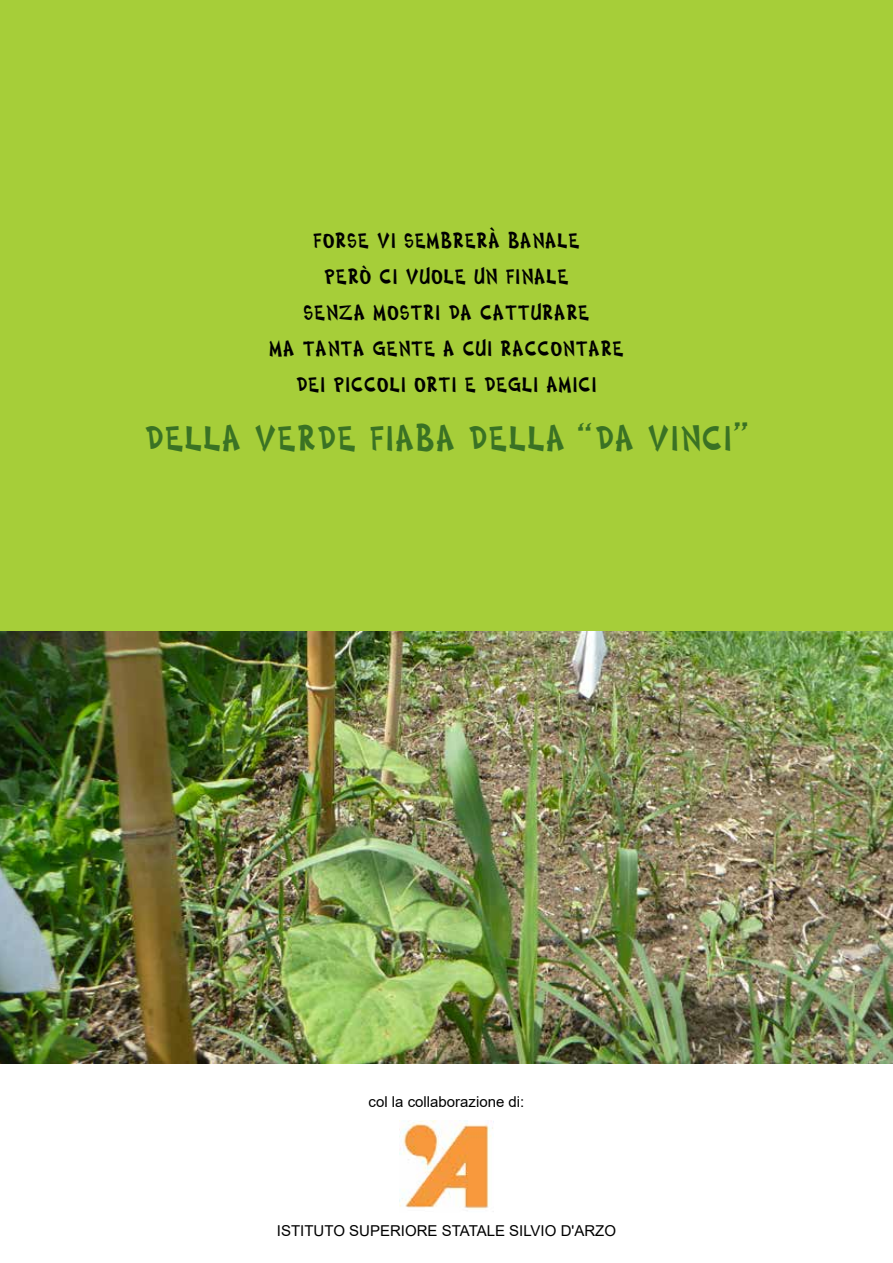
<style>
.page{position:relative;width:893px;height:1263px;background:#fff}
.page>*{position:absolute;margin:0;border:0;box-sizing:border-box;transform-origin:0 0}
.t1{font:30px "Cosmic Two";color:#3a7224}
.t2{font:18px "Cosmic Two";color:#000}
.t3{font:15px "Arial";color:#000}
</style>
<div class="page">
<div style="left:0;top:0;width:893px;height:1063px;background:#a6ce39"></div>
<img style="left:399px;top:1120px;width:95px;height:92px">
<img style="left:0;top:631px;width:893px;height:432px">
<p class="t2" style="left:313px;top:227px;width:140px">FORSE VI SEMBRER</p>
<p class="t2" style="left:488px;top:227px;width:69px">À BANALE</p>
<p class="t2" style="left:324px;top:263px;width:222px">PERÒ CI VUOLE UN FINALE</p>
<p class="t2" style="left:303px;top:299px;width:252px">SENZA MOSTRI DA CATTURARE</p>
<p class="t2" style="left:269px;top:335px;width:332px">MA TANTA GENTE A CUI RACCONTARE</p>
<p class="t2" style="left:296px;top:371px;width:11px">DEI</p>
<p class="t2" style="left:333px;top:371px;width:262px">PICCOLI ORTI E DEGLI AMICI</p>
<h1 class="t1" style="left:144px;top:415px;width:20px">DELLA</h1>
<h1 class="t1" style="left:254px;top:415px;width:21px">VERDE</h1>
<h1 class="t1" style="left:369px;top:415px;width:18px">FIABA</h1>
<h1 class="t1" style="left:468px;top:415px;width:20px">DELLA</h1>
<h1 class="t1" style="left:578px;top:415px;width:172px">“DA VINCI”</h1>
<p class="t3" style="left:369px;top:1091px;width:157px">col la collaborazione di:</p>
<p class="t3" style="left:277px;top:1220px;width:341px">ISTITUTO SUPERIORE STATALE SILVIO D'ARZO</p>
</div>
